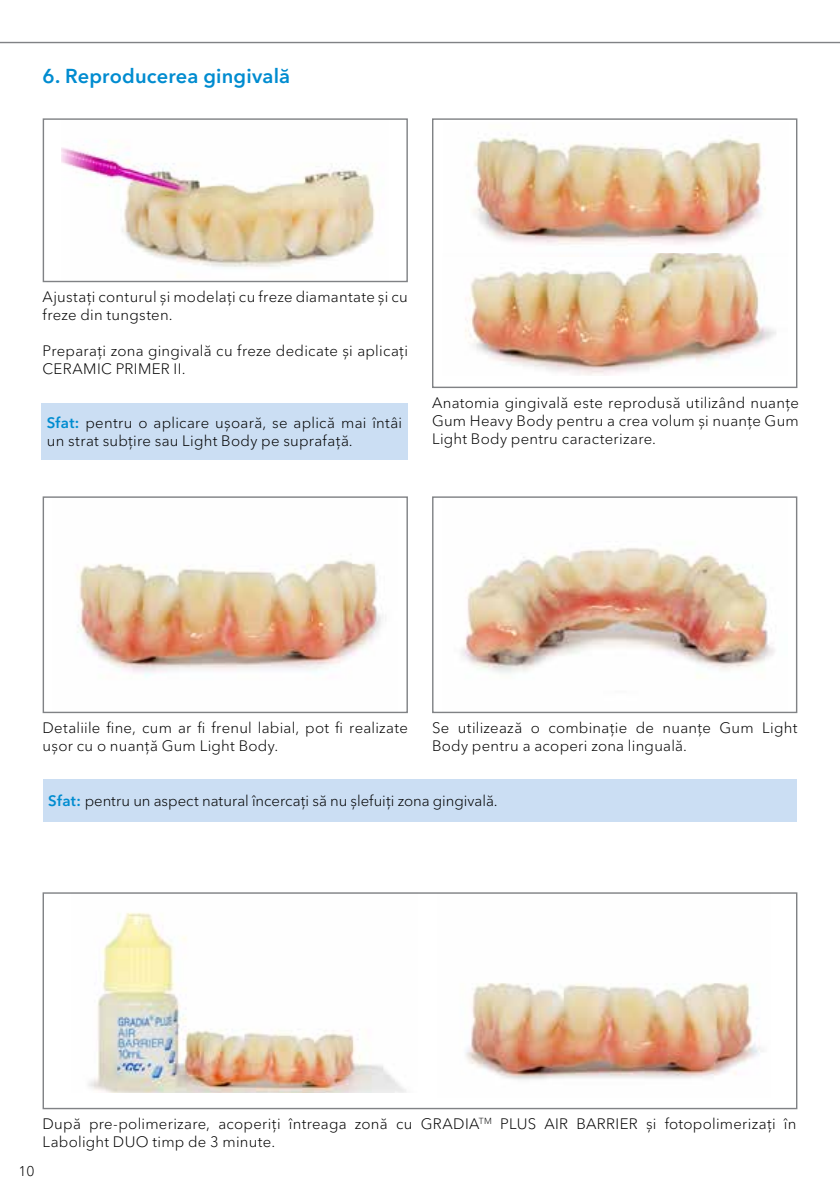
<style>
.page{position:relative;width:840px;height:1191px;background:#fff}
.page>*{position:absolute;margin:0;border:0;box-sizing:border-box;transform-origin:0 0}
.t1{font:600 20px "Avenir Next Cyr";letter-spacing:.01em;color:#008cd0}
.t2{font:300 15px/18px "Avenir Next Cyr";letter-spacing:.015em;color:#000}
.t3{font:300 14px "Avenir Next Cyr";color:#000}
.s1{font-weight:600;color:#008cd0}
</style>
<div class="page">
<svg style="left:0;top:41px;width:839px;height:3px;background:#c2c3c5"></svg>
<div style="left:432px;top:118px;width:365px;height:270px;border:1px solid #808285"></div>
<img style="left:62px;top:147px;width:313px;height:131px">
<div style="left:43px;top:118px;width:364px;height:164px;border:1px solid #808285"></div>
<img style="left:472px;top:138px;width:294px;height:107px">
<img style="left:465px;top:253px;width:311px;height:122px">
<img style="left:76px;top:560px;width:307px;height:117px">
<div style="left:43px;top:496px;width:364px;height:217px;border:1px solid #808285"></div>
<img style="left:461px;top:548px;width:314px;height:130px">
<div style="left:432px;top:496px;width:364px;height:217px;border:1px solid #808285"></div>
<div style="left:43px;top:779px;width:753px;height:42px;background:#cbdef3"></div>
<img style="left:437px;top:893px;width:332px;height:187px">
<img style="left:72px;top:892px;width:345px;height:200px">
<div style="left:41px;top:403px;width:367px;height:56px;background:#cbdef3"></div>
<h1 class="t1" style="left:43px;top:64px;width:249px">6. Reproducerea gingivală</h1>
<p class="t2" style="left:43px;top:288px;width:367px">Ajustați conturul și modelați cu freze diamantate și cu freze din tungsten.</p>
<p class="t2" style="left:43px;top:342px;width:367px">Preparați zona gingivală cu freze dedicate și aplicați<br>CERAMIC PRIMER II.</p>
<p class="t2" style="left:47px;top:413px;width:357px"><span class="s1">Sfat:</span> pentru o aplicare ușoară, se aplică mai întâi un strat subțire sau Light Body pe suprafață.</p>
<p class="t2" style="left:432px;top:394px;width:368px;text-align:justify">Anatomia gingivală este reprodusă utilizând nuanțe Gum Heavy Body pentru a crea volum și nuanțe Gum Light Body pentru caracterizare.</p>
<p class="t2" style="left:43px;top:719px;width:367px">Detaliile fine, cum ar fi frenul labial, pot fi realizate ușor cu o nuanță Gum Light Body.</p>
<p class="t2" style="left:48px;top:791px;width:450px"><span class="s1">Sfat:</span> pentru un aspect natural încercați să nu șlefuiți zona gingivală.</p>
<p class="t2" style="left:432px;top:719px;width:367px">Se utilizează o combinație de nuanțe Gum Light<br>Body pentru a acoperi zona linguală.</p>
<p class="t3" style="left:18px;top:1163px;width:18px">10</p>
<p class="t2" style="left:43px;top:1114px;width:755px">După pre-polimerizare, acoperiți întreaga zonă cu GRADIA<sup>TM</sup> PLUS AIR BARRIER și fotopolimerizați în<br>Labolight DUO timp de 3 minute.</p>
</div>
